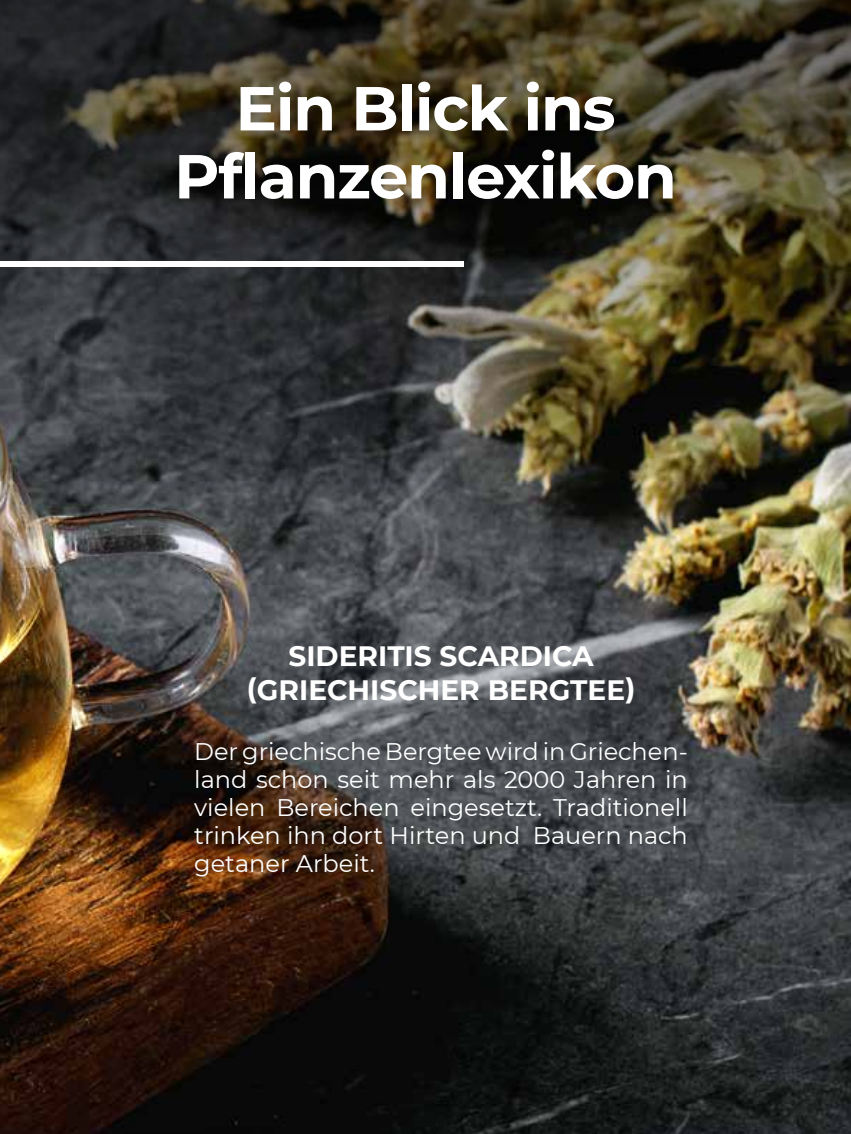
<style>
.page{position:relative;width:851px;height:1134px;background:#fff}
.page>*{position:absolute;margin:0;border:0;box-sizing:border-box;transform-origin:0 0}
.t1{font:700 62px/68px "Montserrat";letter-spacing:-.02em;color:#fff;text-align:center}
.t2{font:700 28px/34px "Montserrat";color:#fff;text-align:center}
.t3{font:24px/28px "Montserrat";color:#fff;text-align:justify}
</style>
<div class="page">
<img style="left:0;top:517px;width:850px;height:617px">
<img style="left:0;top:0;width:850px;height:517px">
<div style="left:0;top:261px;width:463px;height:5px;background:#fff"></div>
<h1 class="t1" style="left:174px;top:71px;width:504px">Ein Blick ins<br>Pflanzenlexikon</h1>
<p class="t2" style="left:246px;top:638px;width:391px">SIDERITIS SCARDICA (GRIECHISCHER BERGTEE)</p>
<p class="t3" style="left:194px;top:737px;width:495px">Der griechische Bergtee wird in Griechen&shy;land schon seit mehr als 2000 Jahren in vielen Bereichen eingesetzt. Traditionell trinken ihn dort Hirten und Bauern nach getaner Arbeit.</p>
</div>
